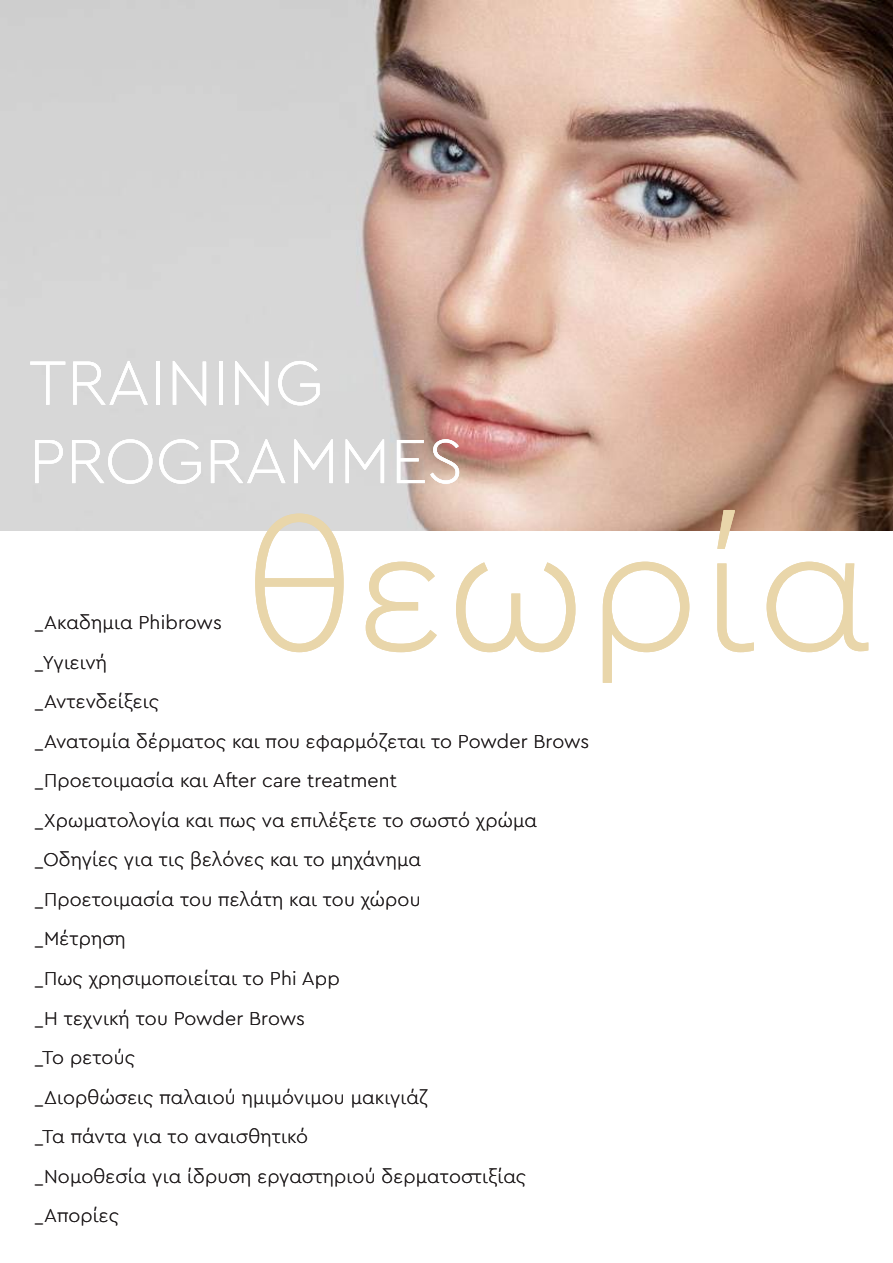
<style>
.page{position:relative;width:893px;height:1263px;background:#fff}
.page>*{position:absolute;margin:0;border:0;box-sizing:border-box;transform-origin:0 0}
.t1{font:300 180px "Cera Pro";letter-spacing:.01em;color:#e9d6aa}
.t2{font:300 65.25px/78.3px "Cera Pro";color:#fff}
.t3{font:300 19.5px/39.6px "Cera Pro";letter-spacing:.01em;color:#231f20}
</style>
<div class="page">
<img style="left:0;top:0;width:893px;height:531px">
<h2 class="t2" style="left:29px;top:341px;width:436px">TRAINING<br>PROGRAMMES</h2>
<h1 class="t1" style="left:245px;top:470px;width:629px">θεωρία</h1>
<p class="t3" style="left:34px;top:602px;width:557px">_Ακαδημια Phibrows<br>_Υγιεινή<br>_Αντενδείξεις<br>_Ανατομία δέρματος και που εφαρμόζεται το Powder Brows _Προετοιμασία και After care treatment<br>_Χρωματολογία και πως να επιλέξετε το σωστό χρώμα _Οδηγίες για τις βελόνες και το μηχάνημα<br>_Προετοιμασία του πελάτη και του χώρου<br>_Μέτρηση<br>_Πως χρησιμοποιείται το Phi App<br>_Η τεχνική του Powder Brows<br>_Το ρετούς<br>_Διορθώσεις παλαιού ημιμόνιμου μακιγιάζ<br>_Τα πάντα για το αναισθητικό<br>_Νομοθεσία για ίδρυση εργαστηριού δερματοστιξίας _Απορίες</p>
</div>
